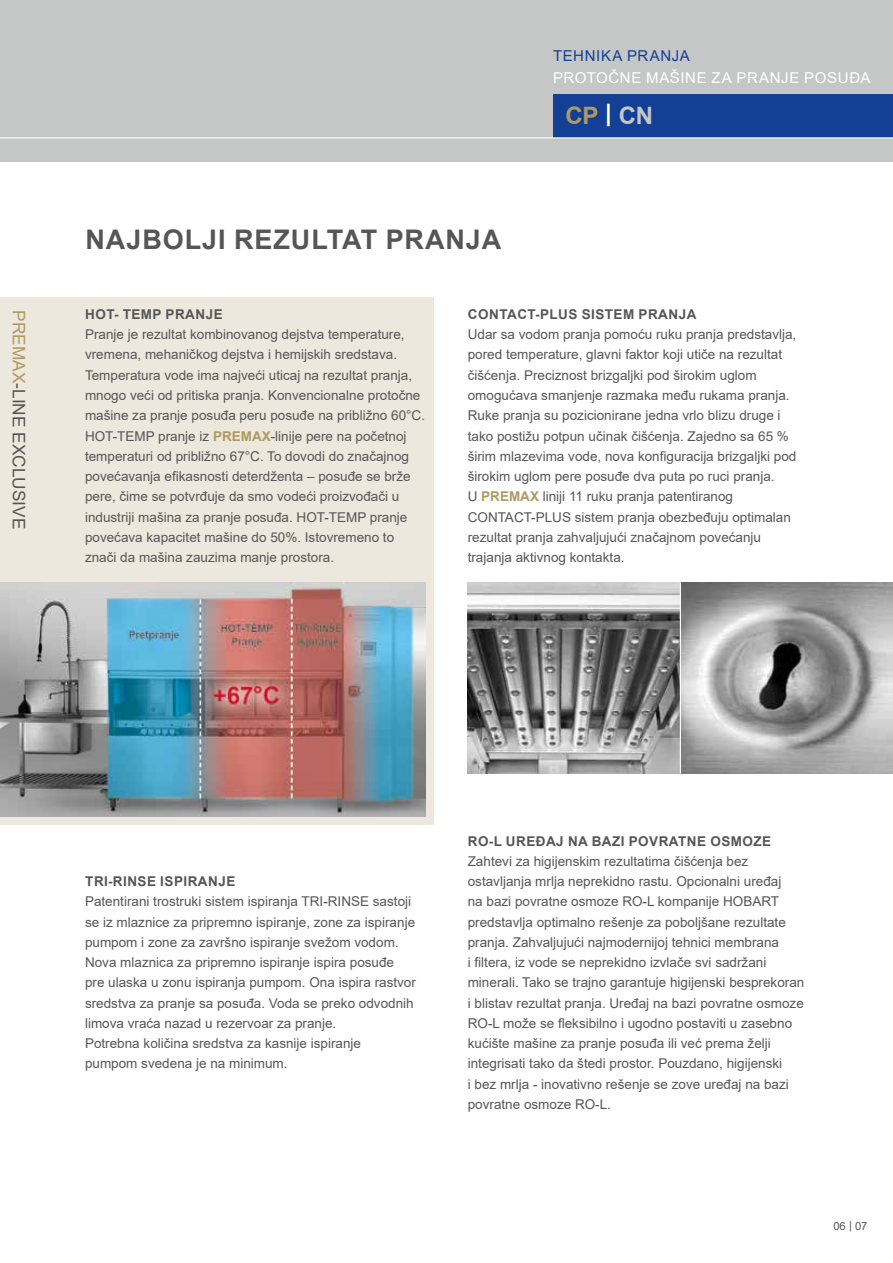
<style>
.page{position:relative;width:893px;height:1263px;background:#fff}
.page>*{position:absolute;margin:0;border:0;box-sizing:border-box;transform-origin:0 0}
.t1{font:700 27px "Arial";letter-spacing:.035em;color:#565656}
.t2{font:700 24px "Arial";color:#ae9a63}
.t3{font:17.25px "Arial";color:#565656}
.t4{font:15px "Arial";letter-spacing:.04em;color:#fff}
.t5{font:15px "Arial";letter-spacing:.04em;color:#134094}
.t6{font:13.5px/20.2px "Arial";color:#565656}
.t7{font:700 13.5px "Arial";letter-spacing:.035em;color:#565656}
.t8{font:11.25px "Arial";color:#565656}
.s1{color:#ae9a63}
.s2{color:#fff}
.s3{color:#c5c6c6}
.s4{font-weight:700;color:#ae9a63}
</style>
<div class="page">
<div style="left:0;top:0;width:893px;height:162px;background:#c5c6c6"></div>
<div style="left:553px;top:94px;width:340px;height:43px;background:#134094"></div>
<hr style="left:0;top:137px;width:893px;height:1px;background:#fff">
<div style="left:0;top:298px;width:434px;height:527px;background:#ede8dd"></div>
<img style="left:0;top:582px;width:425px;height:234px">
<img style="left:468px;top:582px;width:425px;height:192px">
<hr style="left:680px;top:582px;width:1px;height:192px;background:#fff">
<p class="t3" style="left:31px;top:310px;width:220px;rotate:90deg"><span class="s1">PREMAX</span>-LINE EXCLUSIVE</p>
<h1 class="t1" style="left:86px;top:221px;width:417px">NAJBOLJI REZULTAT PRANJA</h1>
<p class="t5" style="left:553px;top:45px;width:138px">TEHNIKA PRANJA</p>
<p class="t4" style="left:553px;top:67px;width:319px">PROTOČNE MAŠINE ZA PRANJE POSUĐA</p>
<h2 class="t2" style="left:566px;top:99px;width:89px">CP <span class="s2">|</span> <span class="s3">CN</span></h2>
<p class="t7" style="left:85px;top:305px;width:139px">HOT- TEMP PRANJE</p>
<p class="t6" style="left:85px;top:324px;width:342px">Pranje je rezultat kombinovanog dejstva temperature, vremena, mehaničkog dejstva i hemijskih sredstava.<br>Temperatura vode ima najveći uticaj na rezultat pranja, mnogo veći od pritiska pranja. Konvencionalne protočne mašine za pranje posuđa peru posuđe na približno 60°C.<br>HOT-TEMP pranje iz <span class="s4">PREMAX</span>-linije pere na početnoj temperaturi od približno 67°C. To dovodi do značajnog povećavanja efikasnosti deterdženta – posuđe se brže pere, čime se potvrđuje da smo vodeći proizvođači u industriji mašina za pranje posuđa. HOT-TEMP pranje povećava kapacitet mašine do 50%. Istovremeno to znači da mašina zauzima manje prostora.</p>
<p class="t7" style="left:468px;top:305px;width:230px">CONTACT-PLUS SISTEM PRANJA</p>
<p class="t6" style="left:468px;top:324px;width:330px">Udar sa vodom pranja pomoću ruku pranja predstavlja, pored temperature, glavni faktor koji utiče na rezultat čišćenja. Preciznost brizgaljki pod širokim uglom omogućava smanjenje razmaka među rukama pranja.<br>Ruke pranja su pozicionirane jedna vrlo blizu druge i tako postižu potpun učinak čišćenja. Zajedno sa 65 % širim mlazevima vode, nova konfiguracija brizgaljki pod širokim uglom pere posuđe dva puta po ruci pranja.<br>U <span class="s4">PREMAX</span> liniji 11 ruku pranja patentiranog CONTACT-PLUS sistem pranja obezbeđuju optimalan rezultat pranja zahvaljujući značajnom povećanju trajanja aktivnog kontakta.</p>
<p class="t7" style="left:85px;top:872px;width:152px">TRI-RINSE ISPIRANJE</p>
<p class="t6" style="left:85px;top:891px;width:332px">Patentirani trostruki sistem ispiranja TRI-RINSE sastoji se iz mlaznice za pripremno ispiranje, zone za ispiranje pumpom i zone za završno ispiranje svežom vodom.<br>Nova mlaznica za pripremno ispiranje ispira posuđe pre ulaska u zonu ispiranja pumpom. Ona ispira rastvor sredstva za pranje sa posuđa. Voda se preko odvodnih limova vraća nazad u rezervoar za pranje.<br>Potrebna količina sredstva za kasnije ispiranje pumpom svedena je na minimum.</p>
<p class="t7" style="left:468px;top:831px;width:305px">RO-L UREĐAJ NA BAZI POVRATNE OSMOZE</p>
<p class="t6" style="left:468px;top:851px;width:338px">Zahtevi za higijenskim rezultatima čišćenja bez ostavljanja mrlja neprekidno rastu. Opcionalni uređaj<br>na bazi povratne osmoze RO-L kompanije HOBART predstavlja optimalno rešenje za poboljšane rezultate pranja. Zahvaljujući najmodernijoj tehnici membrana<br>i filtera, iz vode se neprekidno izvlače svi sadržani minerali. Tako se trajno garantuje higijenski besprekoran i blistav rezultat pranja. Uređaj na bazi povratne osmoze RO-L može se fleksibilno i ugodno postaviti u zasebno kućište mašine za pranje posuđa ili već prema želji integrisati tako da štedi prostor. Pouzdano, higijenski<br>i bez mrlja - inovativno rešenje se zove uređaj na bazi povratne osmoze RO-L.</p>
<p class="t8" style="left:833px;top:1219px;width:36px">06 | 07</p>
</div>
